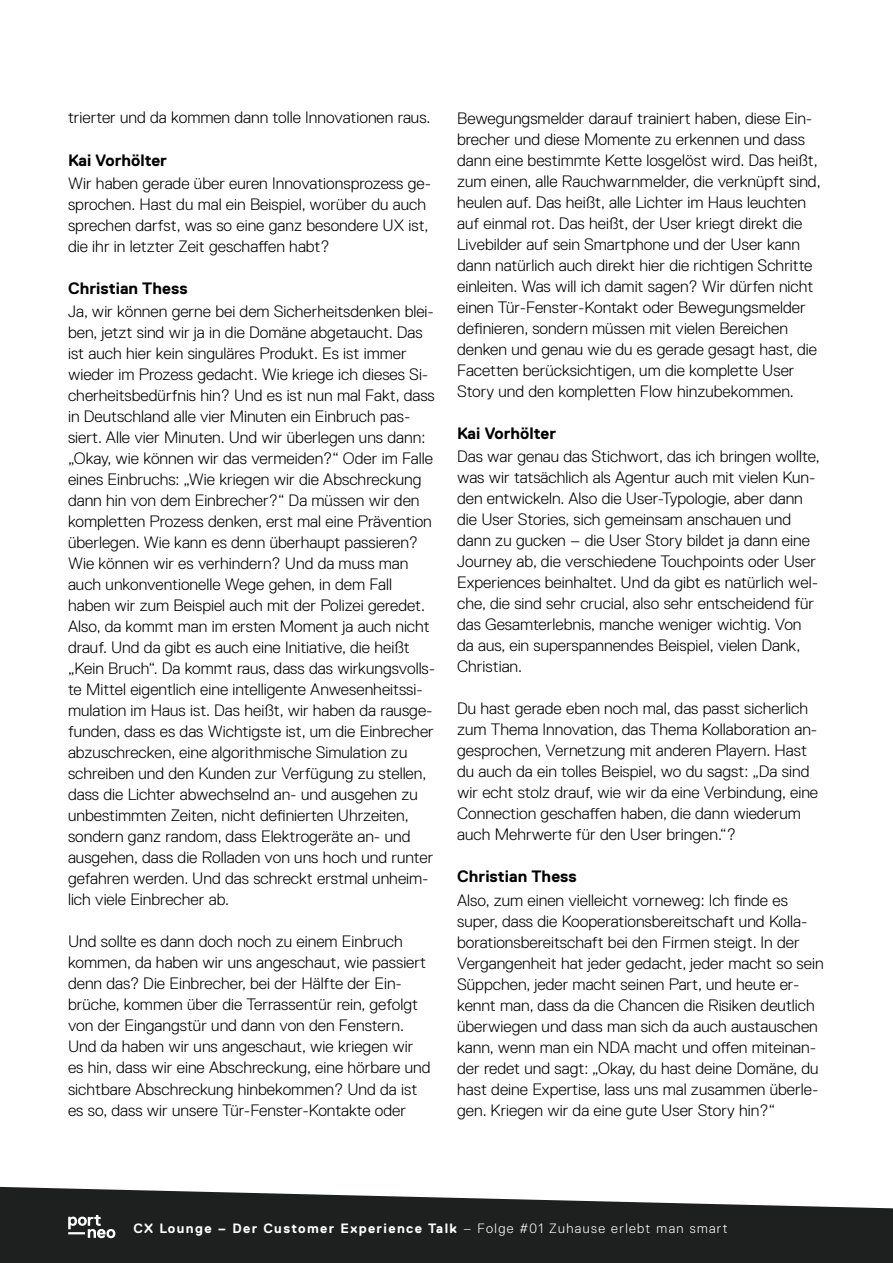
<style>
.page{position:relative;width:893px;height:1263px;background:#fff}
.page>*{position:absolute;margin:0;border:0;box-sizing:border-box;transform-origin:0 0}
.t1{font:300 16.5px/21px "Replica Std";color:#000}
.t2{font:700 16.5px "Replica Std";color:#000}
.t3{font:700 13.5px "Replica Std";letter-spacing:.1em;color:#fff}
.s1{font-weight:300}
</style>
<div class="page">
<svg style="left:0;top:1186px;width:893px;height:77px;background:#404141"></svg>
<svg style="left:68px;top:1215px;width:47px;height:23px"></svg>
<p class="t1" style="left:68px;top:107px;width:364px">trierter und da kommen dann tolle Innovationen raus.</p>
<p class="t2" style="left:68px;top:151px;width:100px">Kai Vorhölter</p>
<p class="t1" style="left:68px;top:173px;width:365px">Wir haben gerade über euren Innovationsprozess ge&shy;sprochen. Hast du mal ein Beispiel, worüber du auch sprechen darfst, was so eine ganz besondere UX ist, die ihr in letzter Zeit geschaffen habt?</p>
<p class="t2" style="left:68px;top:279px;width:121px">Christian Thess</p>
<p class="t1" style="left:68px;top:301px;width:369px">Ja, wir können gerne bei dem Sicherheitsdenken blei&shy;ben, jetzt sind wir ja in die Domäne abgetaucht. Das ist auch hier kein singuläres Produkt. Es ist immer wieder im Prozess gedacht. Wie kriege ich dieses Si&shy;cherheitsbedürfnis hin? Und es ist nun mal Fakt, dass in Deutschland alle vier Minuten ein Einbruch pas&shy;siert. Alle vier Minuten. Und wir überlegen uns dann: „Okay, wie können wir das vermeiden?“ Oder im Falle eines Einbruchs: „Wie kriegen wir die Abschreckung dann hin von dem Einbrecher?“ Da müssen wir den kompletten Prozess denken, erst mal eine Prävention überlegen. Wie kann es denn überhaupt passieren?<br>Wie können wir es verhindern? Und da muss man auch unkonventionelle Wege gehen, in dem Fall haben wir zum Beispiel auch mit der Polizei geredet.<br>Also, da kommt man im ersten Moment ja auch nicht drauf. Und da gibt es auch eine Initiative, die heißt „Kein Bruch“. Da kommt raus, dass das wirkungsvolls&shy;te Mittel eigentlich eine intelligente Anwesenheitssi&shy;mulation im Haus ist. Das heißt, wir haben da rausge&shy;funden, dass es das Wichtigste ist, um die Einbrecher abzuschrecken, eine algorithmische Simulation zu schreiben und den Kunden zur Verfügung zu stellen, dass die Lichter abwechselnd an- und ausgehen zu unbestimmten Zeiten, nicht definierten Uhrzeiten, sondern ganz random, dass Elektrogeräte an- und ausgehen, dass die Rolladen von uns hoch und runter gefahren werden. Und das schreckt erstmal unheim&shy;lich viele Einbrecher ab.</p>
<p class="t1" style="left:68px;top:931px;width:364px">Und sollte es dann doch noch zu einem Einbruch kommen, da haben wir uns angeschaut, wie passiert denn das? Die Einbrecher, bei der Hälfte der Ein&shy;brüche, kommen über die Terrassentür rein, gefolgt von der Eingangstür und dann von den Fenstern.<br>Und da haben wir uns angeschaut, wie kriegen wir es hin, dass wir eine Abschreckung, eine hörbare und sichtbare Abschreckung hinbekommen? Und da ist es so, dass wir unsere Tür-Fenster-Kontakte oder</p>
<p class="t1" style="left:457px;top:107px;width:365px">Bewegungsmelder darauf trainiert haben, diese Ein&shy;brecher und diese Momente zu erkennen und dass dann eine bestimmte Kette losgelöst wird. Das heißt, zum einen, alle Rauchwarnmelder, die verknüpft sind, heulen auf. Das heißt, alle Lichter im Haus leuchten auf einmal rot. Das heißt, der User kriegt direkt die Livebilder auf sein Smartphone und der User kann dann natürlich auch direkt hier die richtigen Schritte einleiten. Was will ich damit sagen? Wir dürfen nicht einen Tür-Fenster-Kontakt oder Bewegungsmelder definieren, sondern müssen mit vielen Bereichen denken und genau wie du es gerade gesagt hast, die Facetten berücksichtigen, um die komplette User Story und den kompletten Flow hinzubekommen.</p>
<p class="t2" style="left:457px;top:424px;width:100px">Kai Vorhölter</p>
<p class="t1" style="left:457px;top:446px;width:364px">Das war genau das Stichwort, das ich bringen wollte, was wir tatsächlich als Agentur auch mit vielen Kun&shy;den entwickeln. Also die User-Typologie, aber dann die User Stories, sich gemeinsam anschauen und dann zu gucken – die User Story bildet ja dann eine Journey ab, die verschiedene Touchpoints oder User Experiences beinhaltet. Und da gibt es natürlich wel&shy;che, die sind sehr crucial, also sehr entscheidend für das Gesamterlebnis, manche weniger wichtig. Von da aus, ein superspannendes Beispiel, vielen Dank, Christian.</p>
<p class="t1" style="left:457px;top:698px;width:363px">Du hast gerade eben noch mal, das passt sicherlich zum Thema Innovation, das Thema Kollaboration an&shy;gesprochen, Vernetzung mit anderen Playern. Hast du auch da ein tolles Beispiel, wo du sagst: „Da sind wir echt stolz drauf, wie wir da eine Verbindung, eine Connection geschaffen haben, die dann wiederum auch Mehrwerte für den User bringen.“?</p>
<p class="t2" style="left:457px;top:868px;width:121px">Christian Thess</p>
<p class="t1" style="left:457px;top:889px;width:368px">Also, zum einen vielleicht vorneweg: Ich finde es super, dass die Kooperationsbereitschaft und Kolla&shy;borationsbereitschaft bei den Firmen steigt. In der Vergangenheit hat jeder gedacht, jeder macht so sein Süppchen, jeder macht seinen Part, und heute er&shy;kennt man, dass da die Chancen die Risiken deutlich überwiegen und dass man sich da auch austauschen kann, wenn man ein NDA macht und offen miteinan&shy;der redet und sagt: „Okay, du hast deine Domäne, du hast deine Expertise, lass uns mal zusammen überle&shy;gen. Kriegen wir da eine gute User Story hin?“</p>
<p class="t3" style="left:133px;top:1221px;width:596px">CX Lounge – Der Customer Experience Talk <span class="s1">– Folge #01 Zuhause erlebt man smart</span></p>
</div>
